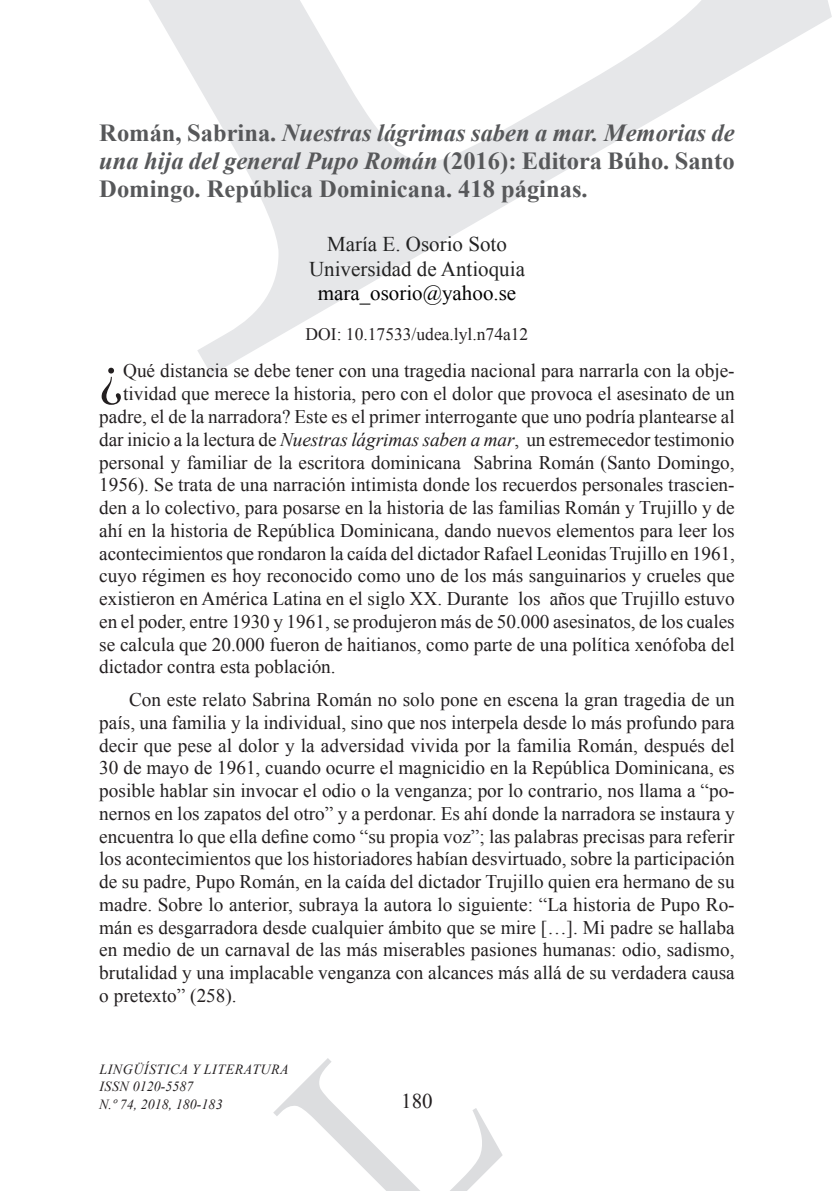
<style>
.page{position:relative;width:834px;height:1191px;background:#fff}
.page>*{position:absolute;margin:0;border:0;box-sizing:border-box;transform-origin:0 0}
.t1{font:53.55px "Times New Roman";color:#231f20}
.t2{font:700 24.5px/28px "Times New Roman";color:#57585a;text-align:justify}
.t3{font:21px/24.5px "Times New Roman";color:#222;text-align:center}
.t4{font:21px "Times New Roman";color:#000}
.t5{font:21px "Times New Roman";color:#231f20}
.t6{font:19.25px/22.8px "Times New Roman";color:#231f20;text-align:justify}
.t7{font:17.5px "Times New Roman";color:#231f20}
.t8{font:italic 14px/17.5px "Times New Roman";letter-spacing:.035em;color:#231f20}
.s1{font-style:italic}
</style>
<div class="page">
<svg style="left:273px;top:1058px;width:229px;height:133px"></svg>
<svg style="left:149px;top:0;width:682px;height:375px"></svg>
<p class="t2" style="left:99px;top:118px;width:636px">Román, Sabrina. <span class="s1">Nuestras lágrimas saben a mar. Memorias de una hija del general Pupo Román</span> (2016): Editora Búho. Santo Domingo. República Dominicana. 418 páginas.</p>
<p class="t3" style="left:309px;top:231px;width:217px">María E. Osorio Soto<br>Universidad de Antioquia</p>
<p class="t4" style="left:317px;top:278px;width:200px">mara_osorio@yahoo.se</p>
<p class="t7" style="left:305px;top:322px;width:224px">DOI: 10.17533/udea.lyl.n74a12</p>
<h1 class="t1" style="left:99px;top:337px;width:25px">¿</h1>
<p class="t6" style="left:123px;top:359px;width:613px">Qué distancia se debe tener con una tragedia nacional para narrarla con la obje-</p>
<p class="t6" style="left:123px;top:382px;width:613px">tividad que merece la historia, pero con el dolor que provoca el asesinato de un</p>
<p class="t6" style="left:99px;top:404px;width:636px">padre, el de la narradora? Este es el primer interrogante que uno podría plantearse al</p>
<p class="t6" style="left:99px;top:427px;width:636px">dar inicio a la lectura de <span class="s1">Nuestras lágrimas saben a mar</span>, un estremecedor testimonio</p>
<p class="t6" style="left:99px;top:450px;width:636px">personal y familiar de la escritora dominicana Sabrina Román (Santo Domingo,</p>
<p class="t6" style="left:99px;top:473px;width:636px">1956). Se trata de una narración intimista donde los recuerdos personales trascien-</p>
<p class="t6" style="left:99px;top:495px;width:636px">den a lo colectivo, para posarse en la historia de las familias Román y Trujillo y de</p>
<p class="t6" style="left:99px;top:518px;width:636px">ahí en la historia de República Dominicana, dando nuevos elementos para leer los</p>
<p class="t6" style="left:99px;top:541px;width:637px">acontecimientos que rondaron la caída del dictador Rafael Leonidas Trujillo en 1961,</p>
<p class="t6" style="left:99px;top:564px;width:636px">cuyo régimen es hoy reconocido como uno de los más sanguinarios y crueles que</p>
<p class="t6" style="left:99px;top:586px;width:636px">existieron en América Latina en el siglo XX. Durante los años que Trujillo estuvo</p>
<p class="t6" style="left:99px;top:609px;width:636px">en el poder, entre 1930 y 1961, se produjeron más de 50.000 asesinatos, de los cuales</p>
<p class="t6" style="left:99px;top:632px;width:636px">se calcula que 20.000 fueron de haitianos, como parte de una política xenófoba del</p>
<p class="t6" style="left:99px;top:655px;width:238px">dictador contra esta población.</p>
<p class="t6" style="left:99px;top:687px;width:636px;text-indent:30px">Con este relato Sabrina Román no solo pone en escena la gran tragedia de un país, una familia y la individual, sino que nos interpela desde lo más profundo para decir que pese al dolor y la adversidad vivida por la familia Román, después del 30 de mayo de 1961, cuando ocurre el magnicidio en la República Dominicana, es posible hablar sin invocar el odio o la venganza; por lo contrario, nos llama a “po&shy;nernos en los zapatos del otro” y a perdonar. Es ahí donde la narradora se instaura y encuentra lo que ella define como “su propia voz”; las palabras precisas para referir los acontecimientos que los historiadores habían desvirtuado, sobre la participación de su padre, Pupo Román, en la caída del dictador Trujillo quien era hermano de su madre. Sobre lo anterior, subraya la autora lo siguiente: “La historia de Pupo Ro&shy;mán es desgarradora desde cualquier ámbito que se mire […]. Mi padre se hallaba en medio de un carnaval de las más miserables pasiones humanas: odio, sadismo, brutalidad y una implacable venganza con alcances más allá de su verdadera causa o pretexto” (258).</p>
<p class="t8" style="left:99px;top:1060px;width:191px">LINGÜÍSTICA Y LITERATURA<br>ISSN 0120-5587<br>N.º 74, 2018, 180-183</p>
<p class="t5" style="left:401px;top:1086px;width:33px">180</p>
</div>
